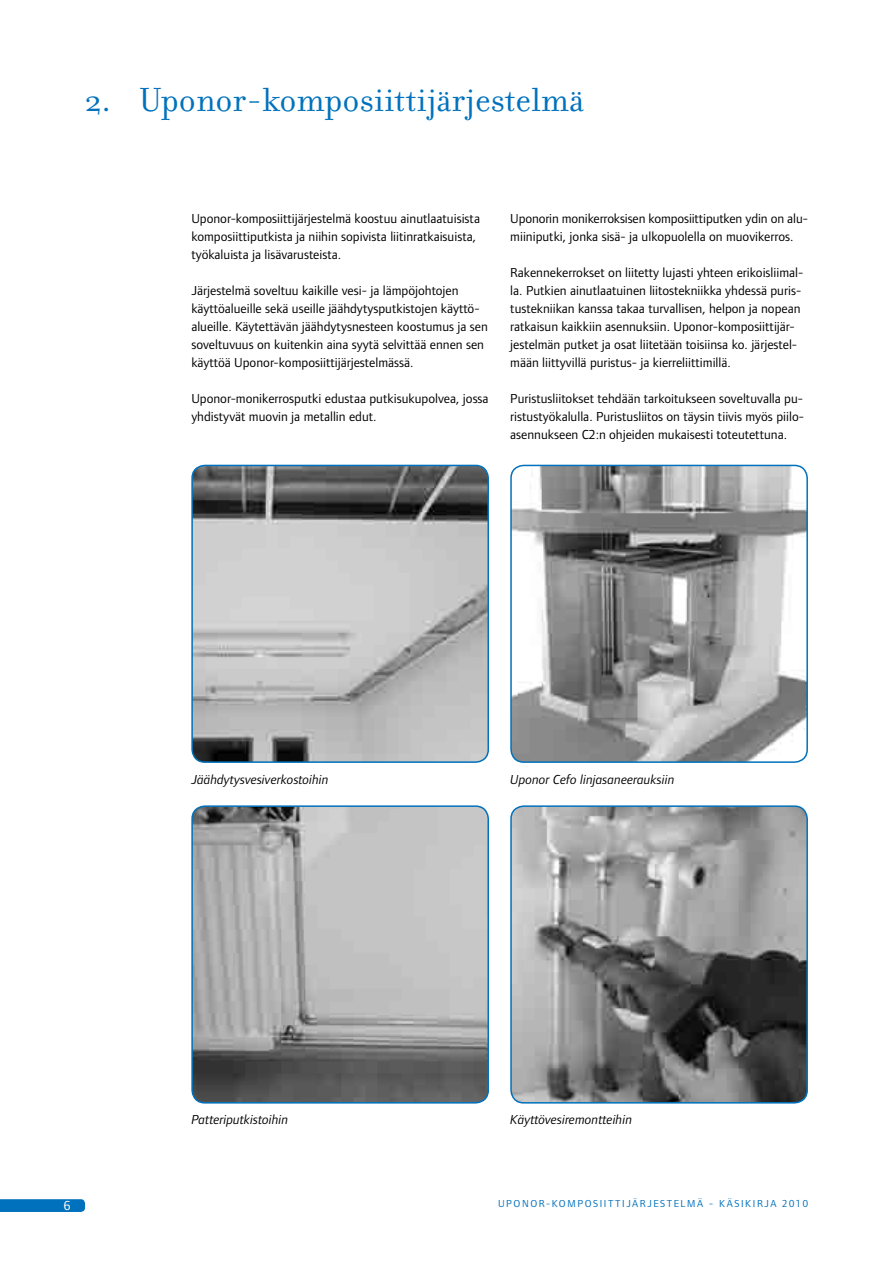
<style>
.page{position:relative;width:893px;height:1263px;background:#fff}
.page>*{position:absolute;margin:0;border:0;box-sizing:border-box;transform-origin:0 0}
.t1{font:36px "Filosofia";color:#0071bc}
.t2{font:13.5px/18px "Foundry Form Sans";color:#000}
.t3{font:italic 13.5px "Foundry Form Sans";color:#000}
.t4{font:13.5px "Foundry Form Sans";color:#fff}
.t5{font:10.5px "Foundry Form Sans";letter-spacing:.15em;color:#0071bc}
</style>
<div class="page">
<svg style="left:0;top:1199px;width:85px;height:13px"></svg>
<img style="left:192px;top:806px;width:296px;height:297px">
<div style="left:191px;top:805px;width:298px;height:298px;border:2px solid #0071bc;border-radius:13px"></div>
<img style="left:511px;top:465px;width:296px;height:297px">
<div style="left:510px;top:465px;width:298px;height:298px;border:2px solid #0071bc;border-radius:13px"></div>
<img style="left:192px;top:465px;width:296px;height:297px">
<div style="left:191px;top:465px;width:298px;height:298px;border:2px solid #0071bc;border-radius:13px"></div>
<img style="left:511px;top:808px;width:296px;height:295px">
<div style="left:510px;top:805px;width:298px;height:298px;border:2px solid #0071bc;border-radius:13px"></div>
<h1 class="t1" style="left:85px;top:80px;width:500px">2. Uponor-komposiittijärjestelmä</h1>
<p class="t2" style="left:191px;top:210px;width:290px">Uponor-komposiittijärjestelmä koostuu ainutlaatuisista komposiittiputkista ja niihin sopivista liitinratkaisuista, työkaluista ja lisävarusteista.</p>
<p class="t2" style="left:191px;top:282px;width:298px">Järjestelmä soveltuu kaikille vesi- ja lämpöjohtojen käyttöalueille sekä useille jäähdytysputkistojen käyttö&shy;alueille. Käytettävän jäähdytysnesteen koostumus ja sen soveltuvuus on kuitenkin aina syytä selvittää ennen sen käyttöä Uponor-komposiittijärjestelmässä.</p>
<p class="t2" style="left:191px;top:390px;width:299px">Uponor-monikerrosputki edustaa putkisukupolvea, jossa yhdistyvät muovin ja metallin edut.</p>
<p class="t2" style="left:510px;top:210px;width:299px">Uponorin monikerroksisen komposiittiputken ydin on alu&shy;miiniputki, jonka sisä- ja ulkopuolella on muovikerros.</p>
<p class="t2" style="left:510px;top:264px;width:295px">Rakennekerrokset on liitetty lujasti yhteen erikoisliimal&shy;la. Putkien ainutlaatuinen liitostekniikka yhdessä puris&shy;tustekniikan kanssa takaa turvallisen, helpon ja nopean ratkaisun kaikkiin asennuksiin. Uponor-komposiittijär&shy;jestelmän putket ja osat liitetään toisiinsa ko. järjestel&shy;mään liittyvillä puristus- ja kierreliittimillä.</p>
<p class="t2" style="left:510px;top:390px;width:295px;text-align:justify">Puristusliitokset tehdään tarkoitukseen soveltuvalla pu&shy;ristustyökalulla. Puristusliitos on täysin tiivis myös piilo&shy;asennukseen C2:n ohjeiden mukaisesti toteutettuna.</p>
<p class="t3" style="left:191px;top:771px;width:139px">Jäähdytysvesiverkostoihin</p>
<p class="t3" style="left:510px;top:771px;width:166px">Uponor Cefo linjasaneerauksiin</p>
<p class="t3" style="left:191px;top:1111px;width:98px">Patteriputkistoihin</p>
<p class="t3" style="left:510px;top:1111px;width:123px">Käyttövesiremontteihin</p>
<p class="t4" style="left:64px;top:1198px;width:8px">6</p>
<p class="t5" style="left:498px;top:1198px;width:311px">UPONOR-KOMPOSIITTIJÄRJESTELMÄ - KÄSIKIRJA 2010</p>
</div>
